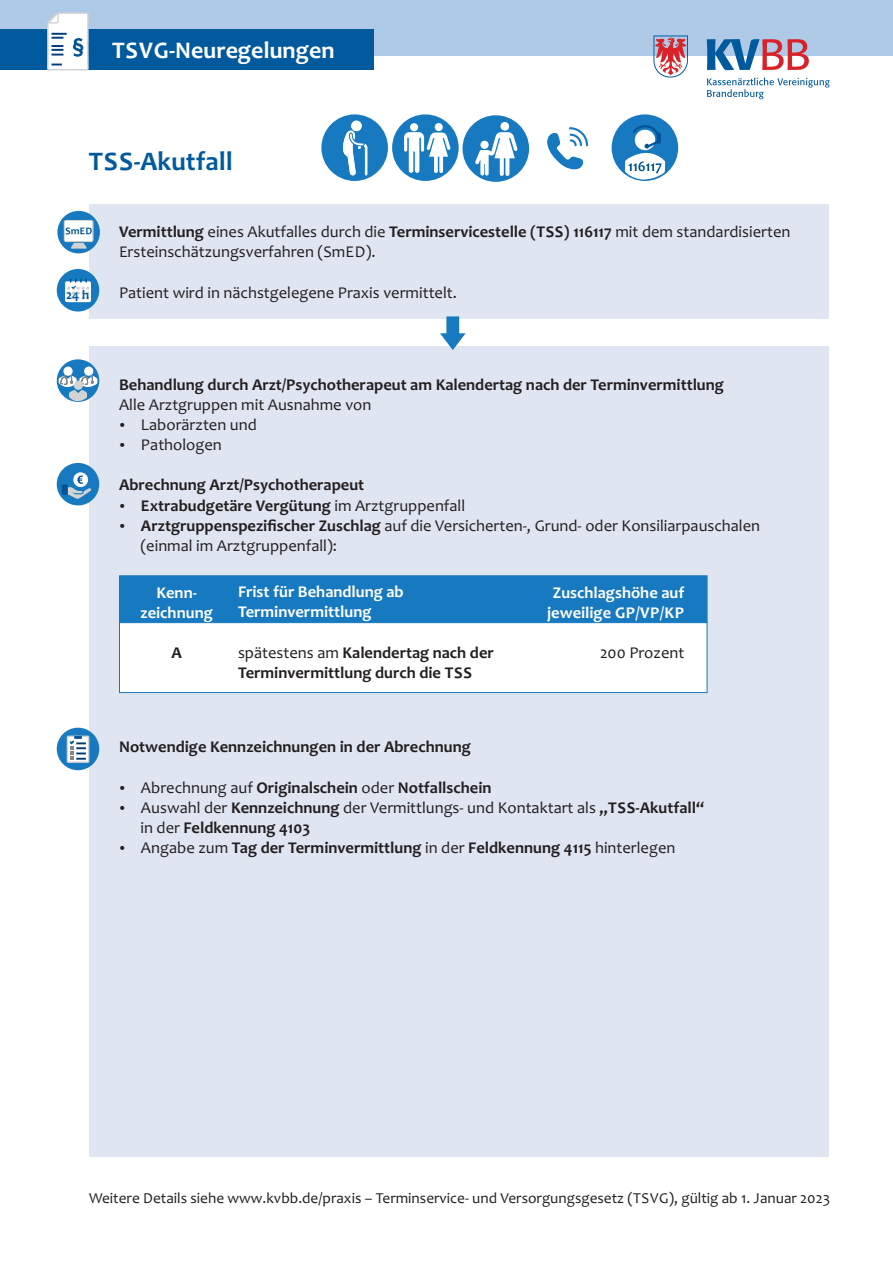
<style>
.page{position:relative;width:893px;height:1263px;background:#fff}
.page>*{position:absolute;margin:0;border:0;box-sizing:border-box;transform-origin:0 0}
.t1{font:700 27px "Candara";color:#015a9d}
.t2{font:700 24px "Candara";color:#fff}
.t3{font:16.5px/20.1px "Candara";color:#231f20}
.t4{font:700 16.5px/20.1px "Candara";color:#231f20}
.t5{font:700 16.5px/20.1px "Candara";color:#fff;text-align:center}
.t6{font:15.3px "Candara";color:#231f20}
.t7{font:700 12.9px "Candara";color:#015a9d}
.s1{font-weight:700}
.s2{font-weight:400}
</style>
<div class="page">
<div style="left:0;top:0;width:893px;height:55px;background:#aecae6"></div>
<div style="left:89px;top:204px;width:740px;height:115px;background:#dfe6f1"></div>
<div style="left:89px;top:346px;width:740px;height:811px;background:#dfe6f1"></div>
<div style="left:0;top:30px;width:374px;height:40px;background:#015a9d"></div>
<svg style="left:707px;top:78px;width:123px;height:21px"></svg>
<svg style="left:653px;top:35px;width:35px;height:43px"></svg>
<svg style="left:707px;top:39px;width:102px;height:31px"></svg>
<div style="left:57px;top:463px;width:42px;height:42px;background:#1779bf;border-radius:50%"></div>
<svg style="left:73px;top:472px;width:15px;height:15px"></svg>
<svg style="left:68px;top:476px;width:23px;height:23px"></svg>
<div style="left:62px;top:484px;width:5px;height:11px;background:#015398"></div>
<div style="left:57px;top:728px;width:42px;height:42px;background:#1779bf;border-radius:50%"></div>
<div style="left:67px;top:736px;width:22px;height:26px;background:#fff"></div>
<div style="left:67px;top:736px;width:22px;height:27px;border:1px solid #d1d2d4"></div>
<svg style="left:68px;top:736px;width:18px;height:24px"></svg>
<svg style="left:46px;top:12px;width:43px;height:59px;background:#d7e1ea"></svg>
<svg style="left:119px;top:575px;width:588px;height:118px;background:#9ec7e4"></svg>
<svg style="left:547px;top:127px;width:42px;height:43px"></svg>
<div style="left:612px;top:114px;width:66px;height:67px;background:#1779bf;border-radius:50%"></div>
<svg style="left:625px;top:125px;width:40px;height:55px"></svg>
<div style="left:392px;top:114px;width:67px;height:67px;background:#1779bf;border-radius:50%"></div>
<svg style="left:404px;top:123px;width:47px;height:51px"></svg>
<div style="left:321px;top:114px;width:67px;height:67px;background:#1779bf;border-radius:50%"></div>
<svg style="left:343px;top:121px;width:24px;height:55px"></svg>
<div style="left:462px;top:115px;width:67px;height:67px;background:#1779bf;border-radius:50%"></div>
<svg style="left:475px;top:122px;width:43px;height:55px"></svg>
<svg style="left:440px;top:316px;width:26px;height:34px"></svg>
<div style="left:57px;top:211px;width:43px;height:42px;background:#1779bf;border-radius:50%"></div>
<svg style="left:64px;top:220px;width:30px;height:29px"></svg>
<div style="left:57px;top:359px;width:42px;height:43px;background:#1779bf;border-radius:50%"></div>
<div style="left:84px;top:366px;width:9px;height:10px;background:#fff;border-radius:50%"></div>
<svg style="left:63px;top:366px;width:10px;height:10px"></svg>
<svg style="left:57px;top:371px;width:40px;height:30px"></svg>
<div style="left:74px;top:381px;width:9px;height:9px;background:#d1d4d3;border-radius:50%"></div>
<div style="left:57px;top:269px;width:42px;height:42px;background:#1779bf;border-radius:50%"></div>
<div style="left:65px;top:281px;width:26px;height:21px;background:#fff;border-radius:2px"></div>
<svg style="left:67px;top:278px;width:22px;height:21px"></svg>
<h2 class="t2" style="left:112px;top:40px;width:224px">TSVG‐Neuregelungen</h2>
<h1 class="t1" style="left:89px;top:150px;width:146px">TSS‐Akutfall</h1>
<p class="t7" style="left:66px;top:290px;width:25px">24 h</p>
<p class="t3" style="left:119px;top:223px;width:673px"><span class="s1">Vermittlung</span> eines Akutfalles durch die <span class="s1">Terminservicestelle (TSS) 116117</span> mit dem standardisierten<br>Ersteinschätzungsverfahren (SmED).</p>
<p class="t3" style="left:119px;top:284px;width:339px">Patient wird in nächstgelegene Praxis vermittelt.</p>
<p class="t4" style="left:119px;top:376px;width:606px">Behandlung durch Arzt/Psychotherapeut am Kalendertag nach der Terminvermittlung</p>
<p class="t3" style="left:119px;top:396px;width:254px">Alle Arztgruppen mit Ausnahme von</p>
<p class="t3" style="left:119px;top:416px;width:139px">• Laborärzten und</p>
<p class="t3" style="left:119px;top:436px;width:104px">• Pathologen</p>
<p class="t4" style="left:119px;top:477px;width:247px">Abrechnung Arzt/Psychotherapeut</p>
<p class="t4" style="left:119px;top:497px;width:348px">• Extrabudgetäre Vergütung <span class="s2">im Arztgruppenfall</span></p>
<p class="t3" style="left:140px;top:517px;width:621px;text-indent:-21px">• <span class="s1">Arztgruppenspezifischer Zuschlag</span> auf die Versicherten‐, Grund‐ oder Konsiliarpauschalen (einmal im Arztgruppenfall):</p>
<p class="t5" style="left:141px;top:584px;width:74px">Kenn‐ zeichnung</p>
<p class="t4" style="left:171px;top:644px;width:12px">A</p>
<p class="t5" style="left:238px;top:583px;width:167px;text-align:left">Frist für Behandlung ab<br>Terminvermittlung</p>
<p class="t4" style="left:238px;top:644px;width:257px"><span class="s2">spätestens am</span> Kalendertag nach der<br>Terminvermittlung durch die TSS</p>
<p class="t5" style="left:547px;top:584px;width:139px">Zuschlagshöhe auf jeweilige GP/VP/KP</p>
<p class="t3" style="left:600px;top:644px;width:86px">200 Prozent</p>
<p class="t4" style="left:119px;top:738px;width:353px">Notwendige Kennzeichnungen in der Abrechnung</p>
<p class="t4" style="left:119px;top:779px;width:374px">• <span class="s2">Abrechnung auf</span> Originalschein <span class="s2">oder</span> Notfallschein</p>
<p class="t3" style="left:140px;top:799px;width:565px;text-indent:-21px">• Auswahl der <span class="s1">Kennzeichnung</span> der Vermittlungs‐ und Kontaktart als <span class="s1">„TSS‐Akutfall“ </span>in der <span class="s1">Feldkennung 4103</span></p>
<p class="t4" style="left:119px;top:839px;width:558px">• <span class="s2">Angabe zum</span> Tag der Terminvermittlung <span class="s2">in der</span> Feldkennung 4115 <span class="s2">hinterlegen</span></p>
<p class="t6" style="left:89px;top:1192px;width:743px">Weitere Details siehe www.kvbb.de/praxis – Terminservice‐ und Versorgungsgesetz (TSVG), gültig ab 1. Januar 2023</p>
</div>
